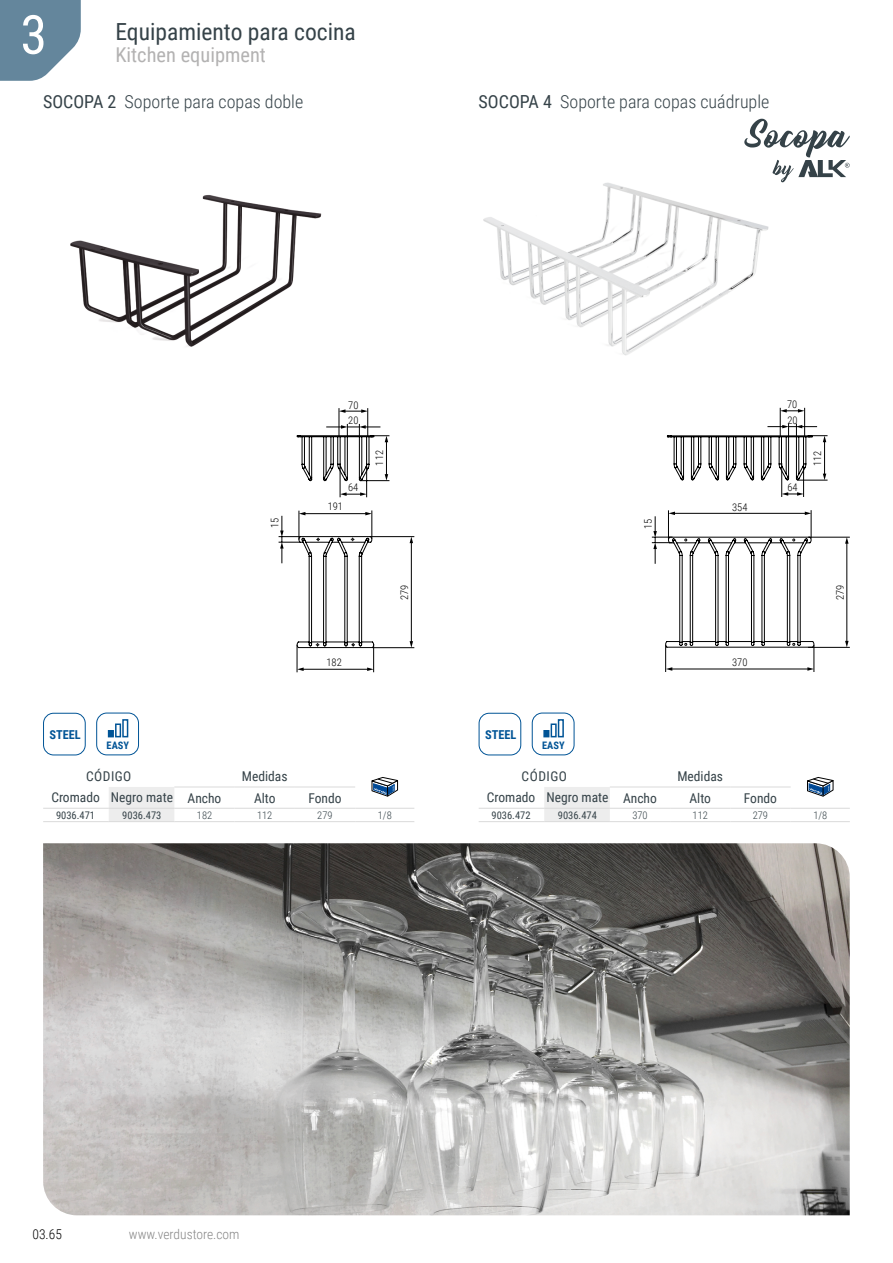
<style>
.page{position:relative;width:893px;height:1263px;background:#fff}
.page>*{position:absolute;margin:0;border:0;box-sizing:border-box;transform-origin:0 0}
.t1{font:54px "Roboto Condensed";color:#fff}
.t2{font:23.55px "Roboto Condensed";color:#354248}
.t3{font:20.4px "Roboto Condensed";color:#b3b2b2}
.t4{font:300 18px "Roboto Condensed";color:#354248}
.t5{font:13.5px "Roboto Condensed";color:#354248}
.t6{font:300 13.5px "Roboto Condensed";color:#878787}
.t7{font:300 13.5px "Roboto Condensed";color:#000}
.t8{font:700 12.3px "Roboto Condensed";color:#005496}
.t9{font:300 10.5px "Roboto Condensed";color:#000}
.t10{font:10.5px "Roboto Condensed";color:#354248}
.t11{font:300 10.5px "Roboto Condensed";color:#354248}
.t12{font:700 10.35px "Roboto Condensed";color:#005496}
.s1{font-weight:400}
</style>
<div class="page">
<svg style="left:0;top:0;width:81px;height:81px;background:#7996a9"></svg>
<img style="left:43px;top:843px;width:807px;height:372px">
<img style="left:70px;top:195px;width:252px;height:152px">
<img style="left:483px;top:182px;width:286px;height:174px">
<div style="left:479px;top:713px;width:42px;height:42px;border:1px solid #005496;border-radius:10px"></div>
<div style="left:532px;top:713px;width:42px;height:42px;border:1px solid #005496;border-radius:10px"></div>
<svg style="left:543px;top:730px;width:6px;height:7px"></svg>
<svg style="left:550px;top:719px;width:14px;height:19px"></svg>
<div style="left:43px;top:713px;width:43px;height:42px;border:1px solid #005496;border-radius:10px"></div>
<div style="left:96px;top:713px;width:43px;height:42px;border:1px solid #005496;border-radius:10px"></div>
<svg style="left:108px;top:730px;width:6px;height:7px"></svg>
<svg style="left:115px;top:719px;width:14px;height:19px"></svg>
<hr style="left:411px;top:542px;width:1px;height:100px;background:#000">
<svg style="left:410px;top:641px;width:3px;height:6px"></svg>
<svg style="left:410px;top:537px;width:3px;height:6px"></svg>
<hr style="left:340px;top:463px;width:1px;height:34px;background:#000">
<hr style="left:366px;top:463px;width:1px;height:34px;background:#000">
<svg style="left:340px;top:492px;width:27px;height:4px"></svg>
<svg style="left:296px;top:408px;width:93px;height:75px"></svg>
<hr style="left:369px;top:536px;width:45px;height:1px;background:#000">
<hr style="left:373px;top:647px;width:41px;height:1px;background:#000">
<svg style="left:279px;top:510px;width:95px;height:162px"></svg>
<hr style="left:847px;top:542px;width:1px;height:100px;background:#000">
<svg style="left:845px;top:641px;width:4px;height:6px"></svg>
<svg style="left:845px;top:538px;width:4px;height:6px"></svg>
<hr style="left:808px;top:537px;width:42px;height:1px;background:#000">
<hr style="left:808px;top:647px;width:42px;height:1px;background:#000">
<svg style="left:652px;top:408px;width:175px;height:264px"></svg>
<div style="left:109px;top:787px;width:65px;height:34px;background:#ededed"></div>
<hr style="left:174px;top:787px;width:61px;height:1px;background:#dadada">
<hr style="left:235px;top:787px;width:60px;height:1px;background:#dadada">
<hr style="left:295px;top:787px;width:60px;height:1px;background:#dadada">
<hr style="left:174px;top:808px;width:61px;height:1px;background:#dadada">
<hr style="left:235px;top:808px;width:60px;height:1px;background:#dadada">
<hr style="left:295px;top:808px;width:60px;height:1px;background:#dadada">
<hr style="left:355px;top:808px;width:59px;height:1px;background:#dadada">
<hr style="left:43px;top:821px;width:66px;height:1px;background:#dadada">
<hr style="left:109px;top:821px;width:65px;height:1px;background:#dadada">
<hr style="left:174px;top:821px;width:61px;height:1px;background:#dadada">
<hr style="left:235px;top:821px;width:60px;height:1px;background:#dadada">
<hr style="left:295px;top:821px;width:60px;height:1px;background:#dadada">
<hr style="left:355px;top:821px;width:59px;height:1px;background:#dadada">
<hr style="left:43px;top:808px;width:66px;height:1px;background:#dadada">
<hr style="left:109px;top:808px;width:65px;height:1px;background:#dadada">
<svg style="left:372px;top:777px;width:26px;height:19px"></svg>
<div style="left:544px;top:787px;width:66px;height:34px;background:#ededed"></div>
<hr style="left:610px;top:787px;width:60px;height:1px;background:#dadada">
<hr style="left:670px;top:787px;width:60px;height:1px;background:#dadada">
<hr style="left:730px;top:787px;width:61px;height:1px;background:#dadada">
<hr style="left:610px;top:808px;width:60px;height:1px;background:#dadada">
<hr style="left:670px;top:808px;width:60px;height:1px;background:#dadada">
<hr style="left:730px;top:808px;width:61px;height:1px;background:#dadada">
<hr style="left:791px;top:808px;width:59px;height:1px;background:#dadada">
<hr style="left:479px;top:821px;width:65px;height:1px;background:#dadada">
<hr style="left:544px;top:821px;width:66px;height:1px;background:#dadada">
<hr style="left:610px;top:821px;width:60px;height:1px;background:#dadada">
<hr style="left:670px;top:821px;width:60px;height:1px;background:#dadada">
<hr style="left:730px;top:821px;width:61px;height:1px;background:#dadada">
<hr style="left:791px;top:821px;width:59px;height:1px;background:#dadada">
<hr style="left:479px;top:808px;width:65px;height:1px;background:#dadada">
<hr style="left:544px;top:808px;width:66px;height:1px;background:#dadada">
<svg style="left:807px;top:777px;width:26px;height:19px"></svg>
<svg style="left:744px;top:119px;width:106px;height:63px"></svg>
<h1 class="t1" style="left:20px;top:-3px;width:28px">3</h1>
<h2 class="t2" style="left:115px;top:15px;width:242px">Equipamiento para cocina</h2>
<h3 class="t3" style="left:115px;top:40px;width:152px">Kitchen equipment</h3>
<h3 class="t4" style="left:43px;top:89px;width:262px"><span class="s1">SOCOPA 2</span> Soporte para copas doble</h3>
<h3 class="t4" style="left:479px;top:89px;width:292px"><span class="s1">SOCOPA 4</span> Soporte para copas cuádruple</h3>
<p class="t9" style="left:348px;top:398px;width:12px">70</p>
<p class="t9" style="left:787px;top:397px;width:12px">70</p>
<p class="t9" style="left:348px;top:412px;width:12px">20</p>
<p class="t9" style="left:787px;top:412px;width:12px">20</p>
<p class="t9" style="left:372px;top:466px;width:17px;rotate:-90deg">112</p>
<p class="t9" style="left:810px;top:466px;width:17px;rotate:-90deg">112</p>
<p class="t9" style="left:348px;top:480px;width:12px">64</p>
<p class="t9" style="left:787px;top:480px;width:12px">64</p>
<p class="t9" style="left:328px;top:499px;width:17px">191</p>
<p class="t9" style="left:732px;top:499px;width:17px">354</p>
<p class="t9" style="left:267px;top:528px;width:12px;rotate:-90deg">15</p>
<p class="t9" style="left:641px;top:529px;width:12px;rotate:-90deg">15</p>
<p class="t9" style="left:397px;top:600px;width:17px;rotate:-90deg">279</p>
<p class="t9" style="left:833px;top:600px;width:17px;rotate:-90deg">279</p>
<p class="t9" style="left:327px;top:655px;width:17px">182</p>
<p class="t9" style="left:732px;top:655px;width:17px">370</p>
<p class="t8" style="left:50px;top:726px;width:33px">STEEL</p>
<p class="t8" style="left:485px;top:726px;width:33px">STEEL</p>
<p class="t12" style="left:107px;top:738px;width:24px">EASY</p>
<p class="t12" style="left:542px;top:738px;width:24px">EASY</p>
<p class="t5" style="left:86px;top:767px;width:47px">CÓDIGO</p>
<p class="t5" style="left:242px;top:767px;width:47px">Medidas</p>
<p class="t5" style="left:51px;top:788px;width:172px">Cromado Negro mate Ancho</p>
<p class="t5" style="left:254px;top:788px;width:23px">Alto</p>
<p class="t5" style="left:308px;top:788px;width:35px">Fondo</p>
<p class="t10" style="left:56px;top:808px;width:41px">9036.471</p>
<p class="t10" style="left:122px;top:808px;width:41px">9036.473</p>
<p class="t11" style="left:197px;top:808px;width:17px">182</p>
<p class="t11" style="left:257px;top:808px;width:17px">112</p>
<p class="t11" style="left:317px;top:808px;width:17px">279</p>
<p class="t11" style="left:378px;top:808px;width:15px">1/8</p>
<p class="t5" style="left:522px;top:767px;width:47px">CÓDIGO</p>
<p class="t5" style="left:677px;top:767px;width:47px">Medidas</p>
<p class="t5" style="left:487px;top:788px;width:172px">Cromado Negro mate Ancho</p>
<p class="t5" style="left:689px;top:788px;width:23px">Alto</p>
<p class="t5" style="left:744px;top:788px;width:35px">Fondo</p>
<p class="t10" style="left:492px;top:808px;width:41px">9036.472</p>
<p class="t10" style="left:558px;top:808px;width:41px">9036.474</p>
<p class="t11" style="left:632px;top:808px;width:17px">370</p>
<p class="t11" style="left:693px;top:808px;width:17px">112</p>
<p class="t11" style="left:753px;top:808px;width:17px">279</p>
<p class="t11" style="left:813px;top:808px;width:15px">1/8</p>
<p class="t7" style="left:33px;top:1225px;width:31px">03.65</p>
<p class="t6" style="left:129px;top:1225px;width:112px">www.verdustore.com</p>
</div>
